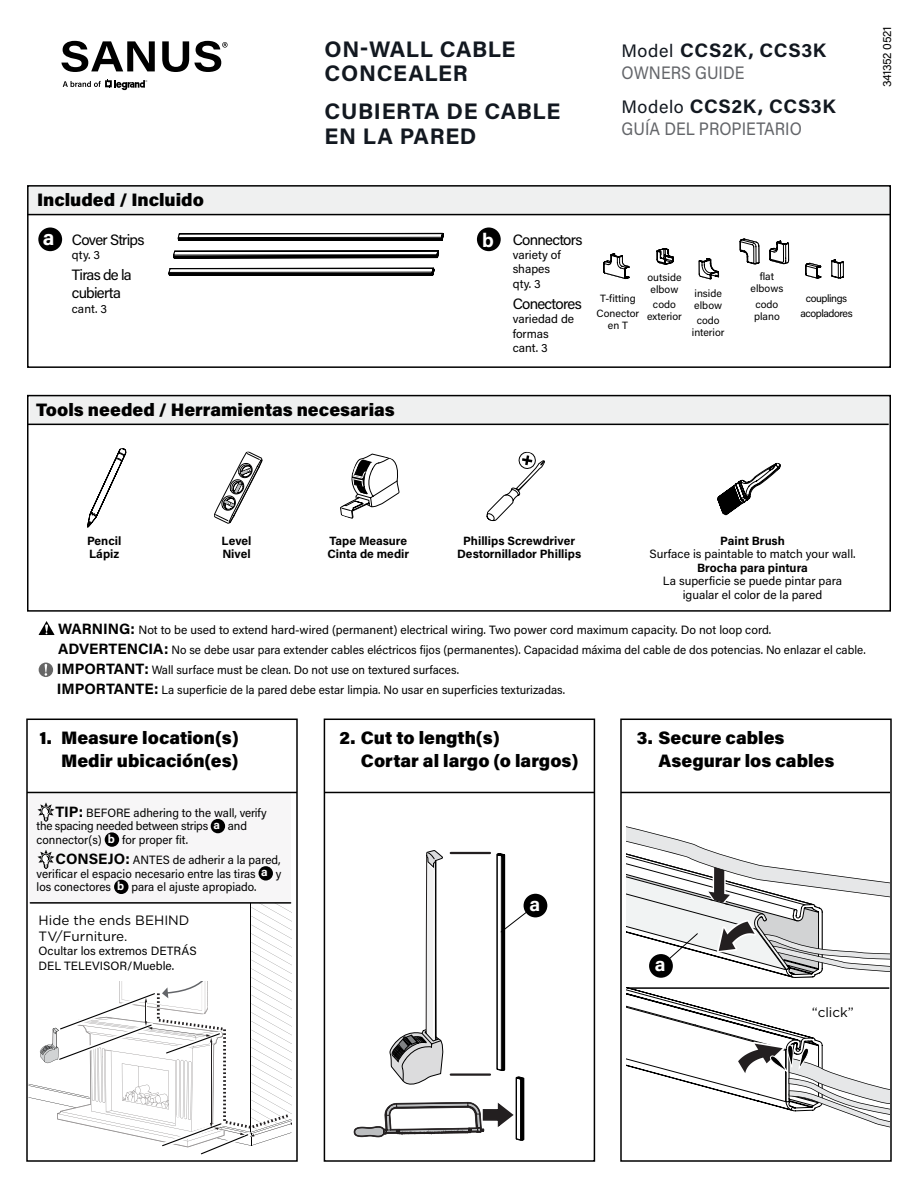
<style>
.page{position:relative;width:918px;height:1188px;background:#fff}
.page>*{position:absolute;margin:0;border:0;box-sizing:border-box;transform-origin:0 0}
.t1{font:700 22.5px/24.3px "Acumin Pro";letter-spacing:.025em;color:#121820}
.t2{font:700 21px "Acumin Pro";color:#fff}
.t3{font:700 19.5px "Acumin Pro";letter-spacing:.03em;color:#121820}
.t4{font:700 19.5px "Acumin Pro";color:#fff}
.t5{font:700 19.35px "Acumin Pro";color:#fff}
.t6{font:900 18px/23px "Acumin Pro";color:#000}
.t7{font:18px "Acumin Pro";color:#636569;scale:.9 1}
.t8{font:15px/18px "Acumin Pro";letter-spacing:-.05em;color:#000}
.t9{font:13.5px/16.2px "Gotham";color:#000}
.t10{font:12px/14.4px "Acumin Pro";color:#000}
.t11{font:700 12px/13.5px "Acumin Pro";color:#000}
.t12{font:12px "Acumin Pro";letter-spacing:-.035em;color:#000}
.t13{font:10.5px/12px "Acumin Pro";color:#000;text-align:center}
.t14{font:10.5px/15.3px "Acumin Pro";letter-spacing:-.04em;color:#000;text-align:center}
.s1{font-weight:400;font-size:18px}
.s2{font-weight:700;font-size:15px}
.s3{font-weight:700;font-size:11.7px;color:#fff}
</style>
<div class="page">
<div style="left:324px;top:719px;width:271px;height:443px;border:2px solid #000"></div>
<svg style="left:740px;top:239px;width:19px;height:25px"></svg>
<svg style="left:699px;top:258px;width:20px;height:21px"></svg>
<svg style="left:656px;top:248px;width:18px;height:17px"></svg>
<svg style="left:805px;top:263px;width:16px;height:16px"></svg>
<svg style="left:769px;top:241px;width:20px;height:23px"></svg>
<svg style="left:603px;top:253px;width:27px;height:26px"></svg>
<svg style="left:831px;top:259px;width:13px;height:20px"></svg>
<div style="left:28px;top:185px;width:863px;height:30px;background:#eff0f0"></div>
<div style="left:27px;top:185px;width:864px;height:183px;border:2px solid #000"></div>
<hr style="left:27px;top:214px;width:864px;height:1px;background:#000">
<svg style="left:61px;top:41px;width:94px;height:31px"></svg>
<svg style="left:63px;top:80px;width:84px;height:11px"></svg>
<svg style="left:162px;top:41px;width:66px;height:31px"></svg>
<svg style="left:169px;top:233px;width:275px;height:43px"></svg>
<div style="left:30px;top:395px;width:859px;height:29px;background:#eff0f0"></div>
<hr style="left:27px;top:424px;width:862px;height:1px;background:#000">
<div style="left:27px;top:395px;width:864px;height:217px;border:2px solid #000"></div>
<div style="left:38px;top:227px;width:24px;height:24px;background:#000;border-radius:50%"></div>
<div style="left:477px;top:227px;width:24px;height:24px;background:#000;border-radius:50%"></div>
<svg style="left:87px;top:448px;width:40px;height:80px"></svg>
<svg style="left:214px;top:451px;width:49px;height:73px"></svg>
<svg style="left:340px;top:454px;width:60px;height:65px"></svg>
<svg style="left:717px;top:463px;width:64px;height:52px"></svg>
<svg style="left:486px;top:452px;width:59px;height:69px"></svg>
<div style="left:29px;top:793px;width:262px;height:110px;background:#f7f6f7"></div>
<hr style="left:324px;top:792px;width:270px;height:1px;background:#000">
<hr style="left:621px;top:792px;width:269px;height:1px;background:#000">
<svg style="left:39px;top:621px;width:15px;height:14px"></svg>
<div style="left:39px;top:663px;width:14px;height:14px;background:#676767;border-radius:50%"></div>
<svg style="left:45px;top:664px;width:2px;height:12px"></svg>
<hr style="left:27px;top:792px;width:270px;height:1px;background:#000">
<svg style="left:354px;top:850px;width:176px;height:310px"></svg>
<svg style="left:28px;top:891px;width:264px;height:264px"></svg>
<div style="left:524px;top:894px;width:23px;height:23px;background:#000;border-radius:50%"></div>
<svg style="left:38px;top:802px;width:16px;height:19px"></svg>
<div style="left:211px;top:819px;width:14px;height:14px;background:#000;border-radius:50%"></div>
<div style="left:105px;top:832px;width:14px;height:15px;background:#000;border-radius:50%"></div>
<svg style="left:38px;top:850px;width:16px;height:19px"></svg>
<div style="left:259px;top:866px;width:14px;height:15px;background:#000;border-radius:50%"></div>
<div style="left:114px;top:880px;width:15px;height:14px;background:#000;border-radius:50%"></div>
<hr style="left:30px;top:902px;width:261px;height:2px;background:#000">
<svg style="left:626px;top:826px;width:263px;height:302px"></svg>
<div style="left:649px;top:954px;width:24px;height:24px;background:#000;border-radius:50%"></div>
<div style="left:114px;top:928px;width:98px;height:53px;background:#fff"></div>
<h1 class="t1" style="left:325px;top:36px;width:192px">ON-WALL CABLE<br>CONCEALER</h1>
<h1 class="t1" style="left:325px;top:98px;width:237px">CUBIERTA DE CABLE<br>EN LA PARED</h1>
<h3 class="t3" style="left:622px;top:36px;width:206px"><span class="s1">Model</span> CCS2K, CCS3K</h3>
<h3 class="t7" style="left:622px;top:61px;width:138px">OWNERS GUIDE</h3>
<h3 class="t3" style="left:622px;top:92px;width:215px"><span class="s1">Modelo</span> CCS2K, CCS3K</h3>
<h3 class="t7" style="left:622px;top:116px;width:202px">GUÍA DEL PROPIETARIO</h3>
<h3 class="t6" style="left:37px;top:187px;width:168px">Included / Incluido</h3>
<h2 class="t2" style="left:43px;top:223px;width:13px">a</h2>
<h3 class="t4" style="left:482px;top:226px;width:13px">b</h3>
<p class="t8" style="left:72px;top:230px;width:74px">Cover Strips</p>
<p class="t10" style="left:72px;top:247px;width:30px">qty. 3</p>
<p class="t8" style="left:72px;top:265px;width:61px">Tiras de la cubierta</p>
<p class="t10" style="left:72px;top:301px;width:37px">cant. 3</p>
<p class="t8" style="left:513px;top:230px;width:71px">Connectors</p>
<p class="t10" style="left:513px;top:247px;width:50px">variety of shapes qty. 3</p>
<p class="t8" style="left:513px;top:294px;width:71px">Conectores</p>
<p class="t10" style="left:513px;top:312px;width:63px">variedad de formas cant. 3</p>
<p class="t13" style="left:597px;top:290px;width:44px;line-height:15.3px">T-fitting<br>Conector</p>
<p class="t13" style="left:608px;top:319px;width:21px">en T</p>
<p class="t13" style="left:647px;top:270px;width:36px;text-align:left">outside elbow</p>
<p class="t13" style="left:647px;top:298px;width:36px">codo exterior</p>
<p class="t13" style="left:694px;top:287px;width:29px;text-align:left">inside elbow</p>
<p class="t13" style="left:692px;top:314px;width:34px">codo interior</p>
<p class="t13" style="left:751px;top:270px;width:34px">flat elbows</p>
<p class="t13" style="left:754px;top:298px;width:27px;text-align:left">codo plano</p>
<p class="t14" style="left:800px;top:290px;width:54px">couplings acopladores</p>
<h3 class="t6" style="left:36px;top:397px;width:360px">Tools needed / Herramientas necesarias</h3>
<p class="t12" style="left:878px;top:87px;width:62px;rotate:-90deg">341352 0521</p>
<p class="t11" style="left:87px;top:533px;width:36px">Pencil<br>Lápiz</p>
<p class="t11" style="left:222px;top:533px;width:31px">Level<br>Nivel</p>
<p class="t11" style="left:327px;top:533px;width:83px">Tape Measure<br>Cinta de medir</p>
<p class="t11" style="left:720px;top:533px;width:66px">Paint Brush</p>
<p class="t11" style="left:457px;top:533px;width:126px;text-align:center">Phillips Screwdriver<br>Destornillador Phillips</p>
<p class="t10" style="left:650px;top:546px;width:207px">Surface is paintable to match your wall.</p>
<p class="t11" style="left:697px;top:560px;width:112px">Brocha para pintura</p>
<p class="t10" style="left:663px;top:574px;width:181px;line-height:13.5px;text-align:center">La superficie se puede pintar para igualar el color de la pared</p>
<p class="t10" style="left:57px;top:620px;width:810px;line-height:19.8px"><span class="s2">WARNING:</span> Not to be used to extend hard-wired (permanent) electrical wiring. Two power cord maximum capacity. Do not loop cord.<br><span class="s2">ADVERTENCIA:</span> No se debe usar para extender cables eléctricos fijos (permanentes). Capacidad máxima del cable de dos potencias. No enlazar el cable.<br><span class="s2">IMPORTANT:</span> Wall surface must be clean. Do not use on textured surfaces.<br><span class="s2">IMPORTANTE:</span> La superficie de la pared debe estar limpia. No usar en superficies texturizadas.</p>
<h3 class="t6" style="left:40px;top:725px;width:201px;text-align:right">1. Measure location(s)<br>Medir ubicación(es)</h3>
<h3 class="t6" style="left:361px;top:725px;width:219px;text-indent:-22px">2. Cut to length(s)<br>Cortar al largo (o largos)</h3>
<h3 class="t6" style="left:659px;top:725px;width:177px;text-indent:-22px">3. Secure cables<br>Asegurar los cables</h3>
<p class="t10" style="left:37px;top:805px;width:232px;line-height:13.5px;text-indent:19px"><span class="s2">TIP:</span> BEFORE adhering to the wall, verify the spacing needed between strips <span class="s3">a</span> and connector(s) <span class="s3">b</span> for proper fit.</p>
<p class="t10" style="left:37px;top:853px;width:246px;line-height:13.5px;text-align:justify;text-indent:19px"><span class="s2">CONSEJO:</span> ANTES de adherir a la pared, verificar el espacio necesario entre las tiras <span class="s3">a</span> y los conectores <span class="s3">b</span> para el ajuste apropiado.</p>
<p class="t9" style="left:39px;top:911px;width:152px">Hide the ends BEHIND<br>TV/Furniture.</p>
<p class="t10" style="left:39px;top:943px;width:160px">Ocultar los extremos DETRÁS<br>DEL TELEVISOR/Mueble.</p>
<h3 class="t5" style="left:529px;top:890px;width:12px">a</h3>
<h3 class="t5" style="left:655px;top:951px;width:12px">a</h3>
<p class="t9" style="left:812px;top:1004px;width:44px">“click”</p>
</div>
